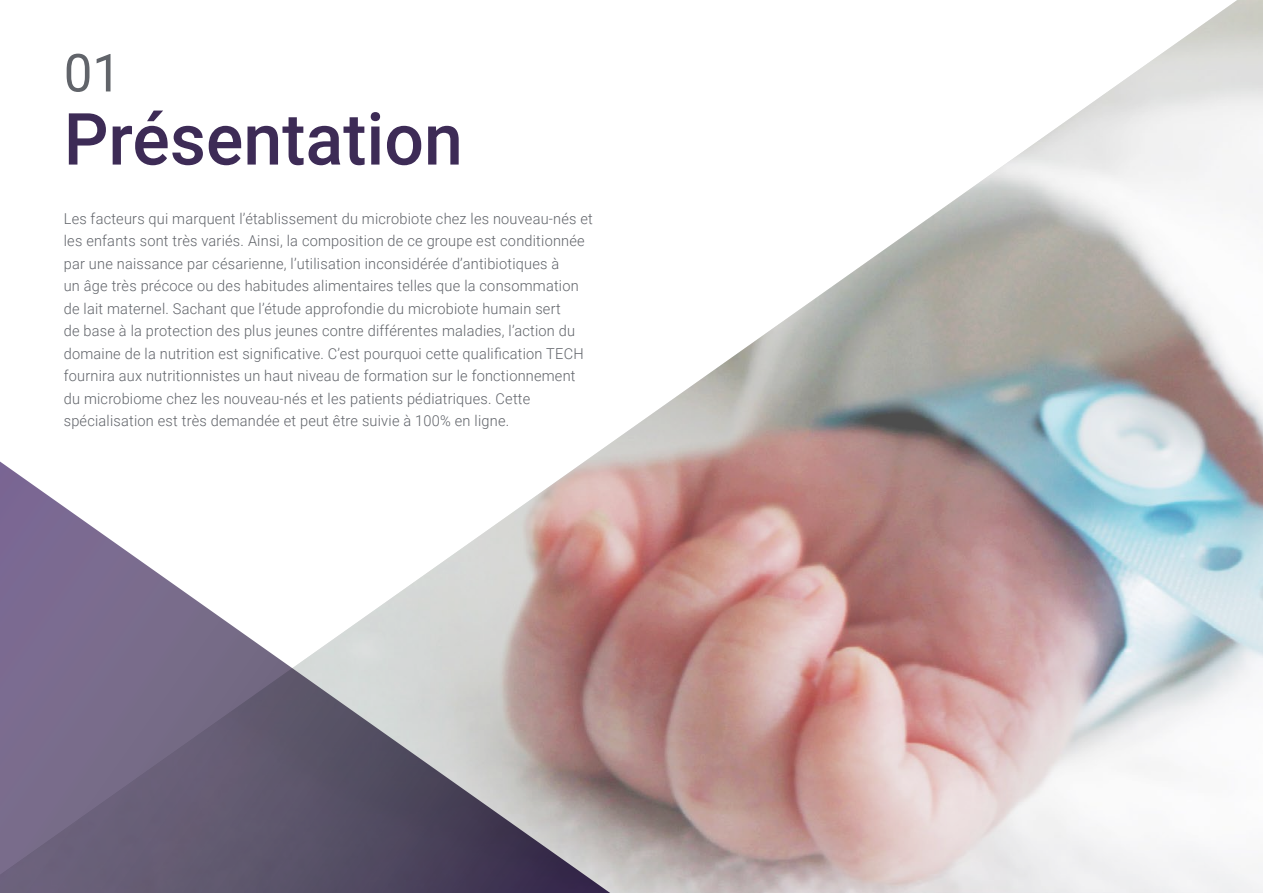
<style>
.page{position:relative;width:1263px;height:893px;background:#fff}
.page>*{position:absolute;margin:0;border:0;box-sizing:border-box;transform-origin:0 0}
.t1{font:500 72px "Roboto";color:#3d2b56}
.t2{font:52.5px "Roboto";color:#61646a}
.t3{font:300 15px/22.5px "Roboto";letter-spacing:.015em;color:#61646a}
</style>
<div class="page">
<img style="left:607px;top:0;width:656px;height:893px">
<svg style="left:0;top:446px;width:640px;height:447px"></svg>
<h2 class="t2" style="left:64px;top:36px;width:59px">01</h2>
<h1 class="t1" style="left:64px;top:89px;width:401px">Présentation</h1>
<p class="t3" style="left:64px;top:207px;width:531px">Les facteurs qui marquent l’établissement du microbiote chez les nouveau-nés et les enfants sont très variés. Ainsi, la composition de ce groupe est conditionnée par une naissance par césarienne, l’utilisation inconsidérée d’antibiotiques à<br>un âge très précoce ou des habitudes alimentaires telles que la consommation de lait maternel. Sachant que l’étude approfondie du microbiote humain sert<br>de base à la protection des plus jeunes contre différentes maladies, l’action du domaine de la nutrition est significative. C’est pourquoi cette qualification TECH fournira aux nutritionnistes un haut niveau de formation sur le fonctionnement du microbiome chez les nouveau-nés et les patients pédiatriques. Cette spécialisation est très demandée et peut être suivie à 100% en ligne.</p>
</div>
